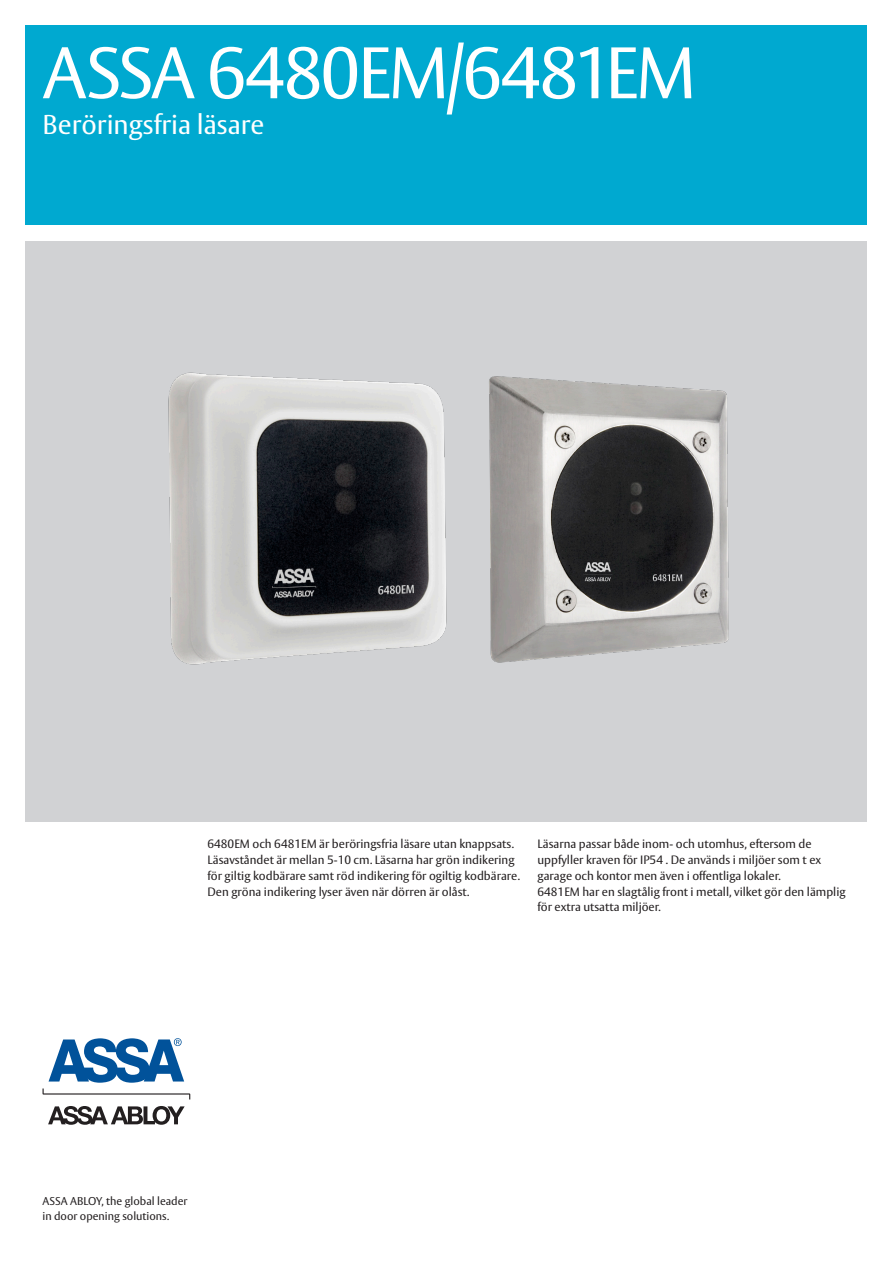
<style>
.page{position:relative;width:893px;height:1263px;background:#fff}
.page>*{position:absolute;margin:0;border:0;box-sizing:border-box;transform-origin:0 0}
.Huvudrubrik_framsida{font:72px "ASSA Vesta";letter-spacing:-.035em;color:#fff}
.Underrubrik_framsida{font:27px "ASSA Vesta";color:#fff}
.Brödtext{font:12px/15.8px "ASSA Vesta";color:#231f20}
.t1{font:11.25px "ASSA Vesta";color:#231f20}
</style>
<div class="page">
<div style="left:26px;top:242px;width:841px;height:580px;background:#d1d2d4"></div>
<div style="left:26px;top:26px;width:841px;height:199px;background:#00a9d0"></div>
<svg style="left:48px;top:1106px;width:137px;height:19px"></svg>
<svg style="left:43px;top:1038px;width:147px;height:61px"></svg>
<img style="left:168px;top:372px;width:264px;height:293px">
<img style="left:432px;top:376px;width:297px;height:287px">
<p class="Huvudrubrik_framsida" style="left:43px;top:30px;width:655px">ASSA 6480EM/6481EM</p>
<p class="Underrubrik_framsida" style="left:43px;top:108px;width:223px">Beröringsfria läsare</p>
<p class="Brödtext" style="left:207px;top:837px;width:314px">6480EM och 6481EM är beröringsfria läsare utan knappsats.<br>Läsavståndet är mellan 5-10 cm. Läsarna har grön indikering för giltig kodbärare samt röd indikering för ogiltig kodbärare.<br>Den gröna indikering lyser även när dörren är olåst.</p>
<p class="Brödtext" style="left:537px;top:837px;width:310px">Läsarna passar både inom- och utomhus, eftersom de uppfyller kraven för IP54 . De används i miljöer som t ex garage och kontor men även i offentliga lokaler.<br>6481EM har en slagtålig front i metall, vilket gör den lämplig för extra utsatta miljöer.</p>
<p class="t1" style="left:43px;top:1195px;width:147px">ASSA ABLOY, the global leader</p>
<p class="t1" style="left:43px;top:1210px;width:128px">in door opening solutions.</p>
</div>
